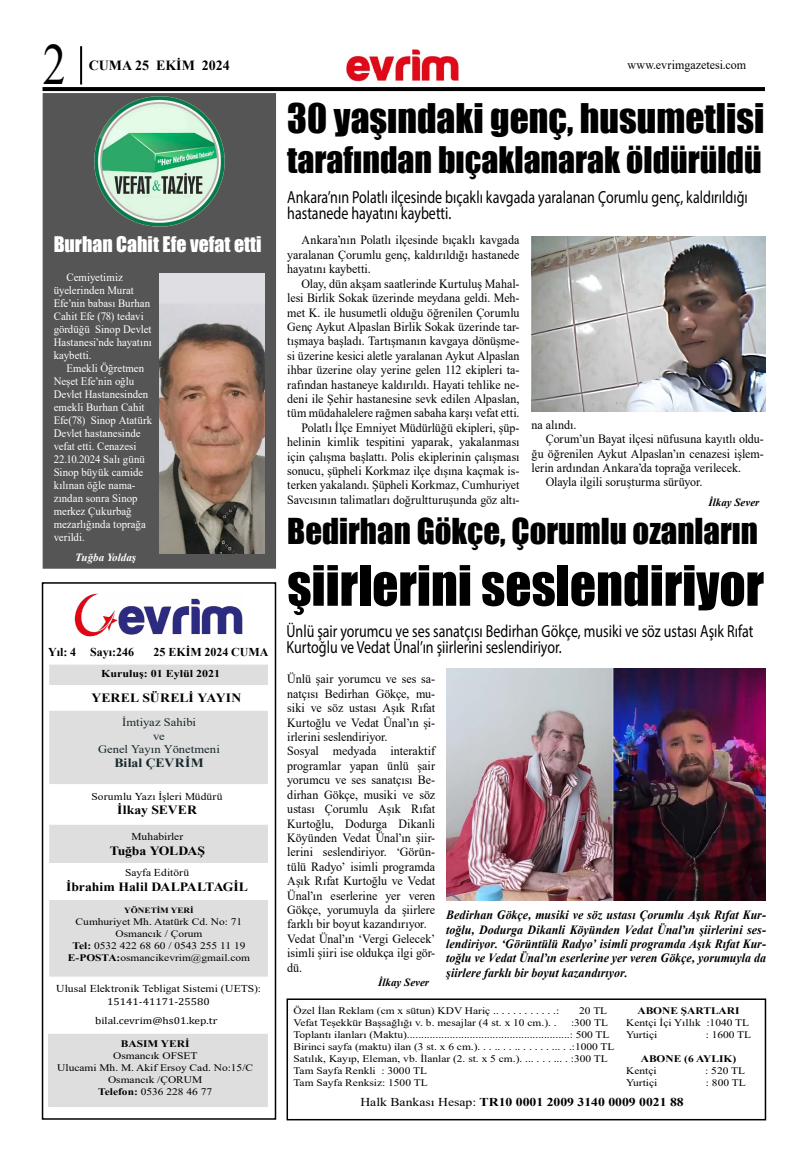
<style>
.page{position:relative;width:808px;height:1163px;background:#fff}
.page>*{position:absolute;margin:0;border:0;box-sizing:border-box;transform-origin:0 0}
.t1{font:58.1px "Times New Roman";color:#000;scale:.8 1}
.t2{font:51.4px "Impact";color:#000}
.t3{font:37.5px "Impact";color:#000}
.t4{font:33.7px "Impact";color:#000}
.t5{font:32.8px "Impact";color:#000}
.t6{font:19.8px "Impact";color:#fff}
.t7{font:17.5px/16px "Myriad Pro";color:#000;scale:.8 1}
.t8{font:700 14px "Times New Roman";color:#000}
.t9{font:12.6px/14.4px "Times New Roman";color:#000;text-align:justify;scale:.95 1}
.t10{font:italic 700 12.6px/14.4px "Times New Roman";color:#000;text-align:justify;scale:.95 1}
.t11{font:700 12.6px "Times New Roman";letter-spacing:-.005em;color:#000;scale:1.09 1}
.t12{font:700 12.6px "Times New Roman";letter-spacing:.005em;color:#16272b;scale:1.09 1}
.t13{font:700 12px "Times New Roman";color:#000;scale:1.14 1}
.t14{font:700 12px "Times New Roman";color:#000}
.t15{font:11.6px/13.2px "Times New Roman";letter-spacing:-.005em;color:#16272b;text-align:center;scale:1.09 1}
.t16{font:11.3px/13px "Times New Roman";color:#fff;scale:.95 1}
.t17{font:italic 700 11px "Times New Roman";color:#000}
.t18{font:italic 700 11px "Times New Roman";color:#fff}
.t19{font:10.5px "Times New Roman";letter-spacing:.005em;color:#000;scale:1.09 1}
.t20{font:10.5px "Times New Roman";letter-spacing:.005em;color:#000;scale:1.1 1}
.t21{font:700 10.5px "Times New Roman";color:#000;scale:1.14 1}
.t22{font:10px/12px "Times New Roman";color:#000;text-align:center;scale:1.14 1}
.t23{font:10px "Cambria Math";color:#000;scale:1.14 1}
.t24{font:700 10px "Times New Roman";color:#000;scale:1.14 1}
.t25{font:700 8px "Times New Roman";color:#000;scale:1.14 1}
.s1{font-weight:700}
.s2{font-weight:400}
</style>
<div class="page">
<svg style="left:43px;top:87px;width:722px;height:4px;fill:#000"></svg>
<hr style="left:80px;top:46px;width:2px;height:38px;background:#000">
<img style="left:346px;top:49px;width:113px;height:33px">
<svg style="left:41px;top:582px;width:236px;height:538px"></svg>
<img style="left:75px;top:592px;width:168px;height:45px">
<div style="left:49px;top:710px;width:219px;height:74px;background:#dedede"></div>
<div style="left:49px;top:824px;width:219px;height:39px;background:#dedede"></div>
<div style="left:49px;top:899px;width:219px;height:78px;background:#dedede"></div>
<div style="left:48px;top:1033px;width:220px;height:74px;background:#dedede"></div>
<div style="left:49px;top:664px;width:219px;height:21px;background:#dedede"></div>
<svg style="left:286px;top:998px;width:481px;height:122px"></svg>
<div style="left:46px;top:96px;width:227px;height:469px;background:#555"></div>
<img style="left:91px;top:94px;width:136px;height:133px">
<img style="left:531px;top:236px;width:234px;height:175px">
<img style="left:446px;top:668px;width:319px;height:232px">
<img style="left:159px;top:274px;width:105px;height:279px">
<h1 class="t1" style="left:43px;top:24px;width:31px">2</h1>
<p class="t8" style="left:89px;top:55px;width:143px">CUMA 25 EKİM 2024</p>
<p class="t9" style="left:627px;top:57px;width:126px">www.evrimgazetesi.com</p>
<h3 class="t6" style="left:54px;top:229px;width:209px">Burhan Cahit Efe vefat etti</h3>
<p class="t16" style="left:54px;top:270px;width:105px;text-indent:13px">Cemiyetimiz üyelerinden Murat<br>Efe’nin babası Burhan<br>Cahit Efe (78) tedavi gördüğü Sinop Devlet<br>Hastanesi’nde hayatını kaybetti.</p>
<p class="t16" style="left:54px;top:361px;width:105px;text-indent:13px">Emekli Öğretmen<br>Neşet Efe’nin oğlu<br>Devlet Hastanesinden emekli Burhan Cahit<br>Efe(78) Sinop Atatürk<br>Devlet hastanesinde vefat etti. Cenazesi<br>22.10.2024 Salı günü<br>Sinop büyük camide kılınan öğle nama&shy;zından sonra Sinop merkez Çukurbağ mezarlığında toprağa verildi.</p>
<p class="t18" style="left:75px;top:549px;width:62px">Tuğba Yoldaş</p>
<p class="t14" style="left:48px;top:642px;width:88px">Yıl: 4 Sayı:246</p>
<p class="t14" style="left:154px;top:642px;width:116px">25 EKİM 2024 CUMA</p>
<p class="t21" style="left:101px;top:666px;width:106px">Kuruluş: 01 Eylül 2021</p>
<p class="t11" style="left:91px;top:688px;width:139px">YEREL SÜRELİ YAYIN</p>
<p class="t15" style="left:98px;top:715px;width:113px">İmtiyaz Sahibi<br>ve<br>Genel Yayın Yönetmeni</p>
<p class="t12" style="left:114px;top:753px;width:83px">Bilal ÇEVRİM</p>
<p class="t19" style="left:92px;top:788px;width:122px">Sorumlu Yazı İşleri Müdürü</p>
<p class="t11" style="left:117px;top:800px;width:75px">İlkay SEVER</p>
<p class="t19" style="left:132px;top:829px;width:49px">Muhabirler</p>
<p class="t11" style="left:110px;top:841px;width:89px">Tuğba YOLDAŞ</p>
<p class="t19" style="left:125px;top:865px;width:60px">Sayfa Editörü</p>
<p class="t11" style="left:66px;top:877px;width:169px">İbrahim Halil DALPALTAGİL</p>
<p class="t25" style="left:124px;top:904px;width:62px">YÖNETİM YERİ</p>
<p class="t22" style="left:68px;top:915px;width:161px">Cumhuriyet Mh. Atatürk Cd. No: 71<br>Osmancık / Çorum<br><span class="s1">Tel:</span> 0532 422 68 60 / 0543 255 11 19<br><span class="s1">E-POSTA:</span>osmancikevrim@gmail.com</p>
<p class="t20" style="left:56px;top:981px;width:188px">Ulusal Elektronik Tebligat Sistemi (UETS):</p>
<p class="t23" style="left:107px;top:995px;width:91px">15141-41171-25580</p>
<p class="t23" style="left:95px;top:1014px;width:109px">bilal.cevrim@hs01.kep.tr</p>
<p class="t24" style="left:121px;top:1036px;width:62px">BASIM YERİ</p>
<p class="t22" style="left:57px;top:1049px;width:173px">Osmancık OFSET<br>Ulucami Mh. M. Akif Ersoy Cad. No:15/C<br>Osmancık /ÇORUM<br><span class="s1">Telefon:</span> 0536 228 46 77</p>
<h3 class="t3" style="left:287px;top:89px;width:479px">30 yaşındaki genç, husumetlisi</h3>
<h3 class="t4" style="left:287px;top:134px;width:476px">tarafından bıçaklanarak öldürüldü</h3>
<h3 class="t7" style="left:287px;top:189px;width:577px">Ankara’nın Polatlı ilçesinde bıçaklı kavgada yaralanan Çorumlu genç, kaldırıldığı hastanede hayatını kaybetti.</h3>
<p class="t9" style="left:287px;top:232px;width:246px;text-indent:14px">Ankara’nın Polatlı ilçesinde bıçaklı kavgada yaralanan Çorumlu genç, kaldırıldığı hastanede hayatını kaybetti.</p>
<p class="t9" style="left:287px;top:276px;width:246px;text-align:right">Olay, dün akşam saatlerinde Kurtuluş Mahal&shy;lesi Birlik Sokak üzerinde meydana geldi. Meh&shy;met K. ile husumetli olduğu öğrenilen Çorumlu Genç Aykut Alpaslan Birlik Sokak üzerinde tar&shy;tışmaya başladı. Tartışmanın kavgaya dönüşme&shy;si üzerine kesici aletle yaralanan Aykut Alpaslan ihbar üzerine olay yerine gelen 112 ekipleri ta&shy;rafından hastaneye kaldırıldı. Hayati tehlike ne&shy;deni ile Şehir hastanesine sevk edilen Alpaslan, tüm müdahalelere rağmen sabaha karşı vefat etti.<br>Polatlı İlçe Emniyet Müdürlüğü ekipleri, şüp&shy;helinin kimlik tespitini yaparak, yakalanması için çalışma başlattı. Polis ekiplerinin çalışması sonucu, şüpheli Korkmaz ilçe dışına kaçmak is&shy;terken yakalandı. Şüpheli Korkmaz, Cumhuriyet Savcısının talimatları doğrultturuşunda göz altı-</p>
<p class="t9" style="left:531px;top:417px;width:49px">na alındı.</p>
<p class="t9" style="left:546px;top:431px;width:231px">Çorum’un Bayat ilçesi nüfusuna kayıtlı oldu-</p>
<p class="t9" style="left:531px;top:446px;width:246px">ğu öğrenilen Aykut Alpaslan’ın cenazesi işlem-</p>
<p class="t9" style="left:531px;top:460px;width:222px">lerin ardından Ankara’da toprağa verilecek.</p>
<p class="t9" style="left:546px;top:474px;width:167px">Olayla ilgili soruşturma sürüyor.</p>
<h3 class="t5" style="left:287px;top:505px;width:472px">Bedirhan Gökçe, Çorumlu ozanların</h3>
<h2 class="t2" style="left:287px;top:545px;width:478px">şiirlerini seslendiriyor</h2>
<h3 class="t7" style="left:286px;top:623px;width:585px">Ünlü şair yorumcu ve ses sanatçısı Bedirhan Gökçe, musiki ve söz ustası Aşık Rıfat<br>Kurtoğlu ve Vedat Ünal’ın şiirlerini seslendiriyor.</h3>
<p class="t9" style="left:287px;top:671px;width:157px;text-align:left">Ünlü şair yorumcu ve ses sa&shy;natçısı Bedirhan Gökçe, mu&shy;siki ve söz ustası Aşık Rıfat<br>Kurtoğlu ve Vedat Ünal’ın şi&shy;irlerini seslendiriyor.<br>Sosyal medyada interaktif programlar yapan ünlü şair yorumcu ve ses sanatçısı Be&shy;dirhan Gökçe, musiki ve söz ustası Çorumlu Aşık Rıfat<br>Kurtoğlu, Dodurga Dikanli<br>Köyünden Vedat Ünal’ın şiir&shy;lerini seslendiriyor. ‘Görün&shy;tülü Radyo’ isimli programda<br>Aşık Rıfat Kurtoğlu ve Vedat<br>Ünal’ın eserlerine yer veren<br>Gökçe, yorumuyla da şiirlere farklı bir boyut kazandırıyor.<br>Vedat Ünal’ın ‘Vergi Gelecek’ isimli şiiri ise oldukça ilgi gör&shy;dü.</p>
<p class="t17" style="left:708px;top:494px;width:53px">İlkay Sever</p>
<p class="t10" style="left:446px;top:907px;width:338px">Bedirhan Gökçe, musiki ve söz ustası Çorumlu Aşık Rıfat Kur&shy;toğlu, Dodurga Dikanli Köyünden Vedat Ünal’ın şiirlerini ses&shy;lendiriyor. ‘Görüntülü Radyo’ isimli programda Aşık Rıfat Kur&shy;toğlu ve Vedat Ünal’ın eserlerine yer veren Gökçe, yorumuyla da şiirlere farklı bir boyut kazandırıyor.</p>
<p class="t17" style="left:378px;top:974px;width:53px">İlkay Sever</p>
<p class="t22" style="left:293px;top:1004px;width:235px">Özel İlan Reklam (cm x sütun) KDV Hariç .. . . . . . . . . . .:</p>
<p class="t22" style="left:579px;top:1004px;width:26px">20 TL</p>
<p class="t22" style="left:293px;top:1016px;width:232px">Vefat Teşekkür Başsağlığı v. b. mesajlar (4 st. x 10 cm.). .</p>
<p class="t24" style="left:637px;top:1003px;width:91px">ABONE ŞARTLARI</p>
<p class="t22" style="left:626px;top:1015px;width:109px;text-align:left">Kentçi İçi Yıllık :1040 TL<br>Yurtiçi</p>
<p class="t22" style="left:293px;top:1016px;width:283px;text-align:left;text-indent:278px">:300 TL Toplantı ilanları (Maktu).........................................................: 500 TL Birinci sayfa (maktu) ilan (3 st. x 6 cm.). . . .. . . .. . . . . . ... . .:1000 TL Satılık, Kayıp, Eleman, vb. İlanlar (2. st. x 5 cm.). ... . . . ... . :300 TL Tam Sayfa Renkli : 3000 TL<br>Tam Sayfa Renksiz: 1500 TL</p>
<p class="t22" style="left:706px;top:1027px;width:41px">: 1600 TL</p>
<p class="t24" style="left:641px;top:1051px;width:85px">ABONE (6 AYLIK)</p>
<p class="t22" style="left:626px;top:1063px;width:28px">Kentçi</p>
<p class="t22" style="left:705px;top:1063px;width:36px">: 520 TL</p>
<p class="t22" style="left:626px;top:1075px;width:29px">Yurtiçi</p>
<p class="t22" style="left:706px;top:1075px;width:36px">: 800 TL</p>
<p class="t13" style="left:360px;top:1092px;width:285px"><span class="s2">Halk Bankası Hesap:</span> TR10 0001 2009 3140 0009 0021 88</p>
</div>
